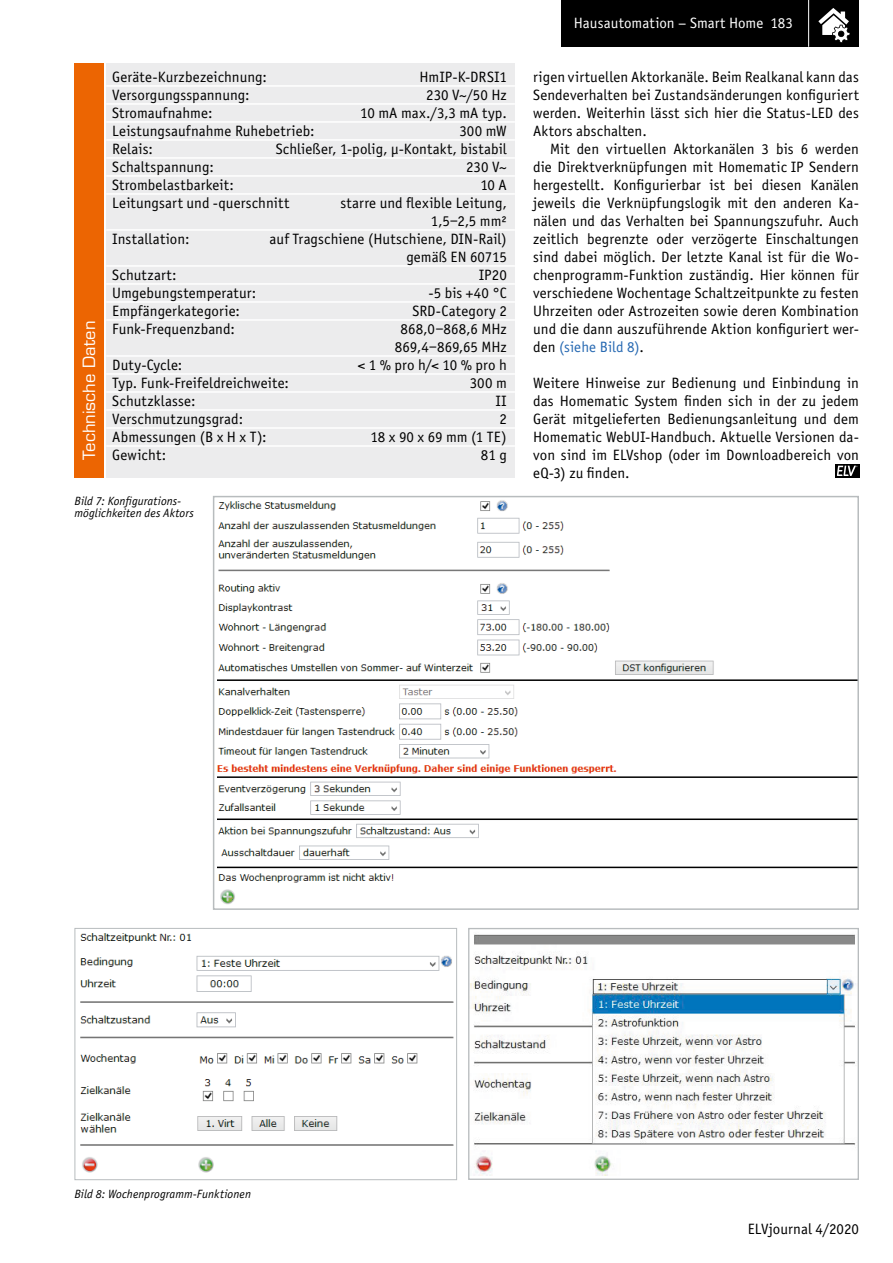
<style>
.page{position:relative;width:893px;height:1263px;background:#fff}
.page>*{position:absolute;margin:0;border:0;box-sizing:border-box;transform-origin:0 0}
.Technische_Daten_Nam{font:16.5px "Eurostile LT Std";letter-spacing:.005em;color:#fff}
.Fließtext_Neue_Zeile{font:15px/18px "Officina Sans Book ITC";letter-spacing:.005em;color:#000;text-align:justify}
.Technische_Daten_Tex{font:15px "Officina Sans Book ITC";letter-spacing:.005em;color:#000}
.Fließtext_Neuer_Absa{font:15px/18px "Officina Sans Book ITC";color:#000;text-align:justify}
.t1{font:15px "Officina Sans Book ITC";color:#fff}
.Bildunterschrift{font:italic 12px/12.8px "Officina Sans Book ITC";letter-spacing:.005em;color:#000}
.s1{color:#2769b2}
</style>
<div class="page">
<div style="left:561px;top:0;width:298px;height:47px;background:#000"></div>
<hr style="left:808px;top:0;width:1px;height:47px;background:#fff">
<svg style="left:818px;top:8px;width:32px;height:35px"></svg>
<img style="left:218px;top:500px;width:638px;height:405px">
<div style="left:213px;top:496px;width:646px;height:414px;border:2px solid #b8bcbe"></div>
<img style="left:80px;top:933px;width:374px;height:240px">
<div style="left:74px;top:928px;width:383px;height:252px;border:1px solid #b8bcbe"></div>
<img style="left:470px;top:934px;width:386px;height:242px">
<div style="left:468px;top:928px;width:391px;height:252px;border:1px solid #b8bcbe"></div>
<div style="left:106px;top:63px;width:409px;height:415px;background:#ececed"></div>
<div style="left:74px;top:64px;width:30px;height:414px;background:#ec6502"></div>
<hr style="left:106px;top:85px;width:409px;height:2px;background:#fff">
<hr style="left:106px;top:103px;width:409px;height:2px;background:#fff">
<hr style="left:106px;top:121px;width:409px;height:2px;background:#fff">
<hr style="left:106px;top:139px;width:409px;height:2px;background:#fff">
<hr style="left:106px;top:157px;width:409px;height:2px;background:#fff">
<hr style="left:106px;top:175px;width:409px;height:2px;background:#fff">
<hr style="left:106px;top:193px;width:409px;height:2px;background:#fff">
<hr style="left:106px;top:229px;width:409px;height:2px;background:#fff">
<hr style="left:106px;top:265px;width:409px;height:2px;background:#fff">
<hr style="left:106px;top:283px;width:409px;height:2px;background:#fff">
<hr style="left:106px;top:301px;width:409px;height:2px;background:#fff">
<hr style="left:106px;top:319px;width:409px;height:2px;background:#fff">
<hr style="left:106px;top:355px;width:409px;height:2px;background:#fff">
<hr style="left:106px;top:373px;width:409px;height:2px;background:#fff">
<hr style="left:106px;top:391px;width:409px;height:2px;background:#fff">
<hr style="left:106px;top:409px;width:409px;height:2px;background:#fff">
<hr style="left:106px;top:427px;width:409px;height:2px;background:#fff">
<hr style="left:106px;top:445px;width:409px;height:2px;background:#fff">
<svg style="left:835px;top:464px;width:24px;height:14px"></svg>
<svg style="left:837px;top:466px;width:20px;height:10px"></svg>
<p class="Technische_Daten_Nam" style="left:79px;top:460px;width:140px;rotate:-90deg">Technische Daten</p>
<p class="Technische_Daten_Tex" style="left:112px;top:67px;width:156px">Geräte-Kurzbezeichnung:</p>
<p class="Technische_Daten_Tex" style="left:420px;top:67px;width:89px">HmIP-K-DRSI1</p>
<p class="Technische_Daten_Tex" style="left:112px;top:85px;width:139px">Versorgungsspannung:</p>
<p class="Technische_Daten_Tex" style="left:426px;top:85px;width:82px">230 V~/50 Hz</p>
<p class="Technische_Daten_Tex" style="left:112px;top:103px;width:102px">Stromaufnahme:</p>
<p class="Technische_Daten_Tex" style="left:360px;top:103px;width:148px">10 mA max./3,3 mA typ.</p>
<p class="Technische_Daten_Tex" style="left:112px;top:121px;width:204px">Leistungsaufnahme Ruhebetrieb:</p>
<p class="Technische_Daten_Tex" style="left:459px;top:121px;width:49px">300 mW</p>
<p class="Technische_Daten_Tex" style="left:112px;top:139px;width:42px">Relais:</p>
<p class="Technische_Daten_Tex" style="left:276px;top:139px;width:233px">Schließer, 1-polig, μ-Kontakt, bistabil</p>
<p class="Technische_Daten_Tex" style="left:112px;top:157px;width:103px">Schaltspannung:</p>
<p class="Technische_Daten_Tex" style="left:466px;top:157px;width:42px">230 V~</p>
<p class="Technische_Daten_Tex" style="left:112px;top:175px;width:123px">Strombelastbarkeit:</p>
<p class="Technische_Daten_Tex" style="left:480px;top:175px;width:28px">10 A</p>
<p class="Technische_Daten_Tex" style="left:112px;top:193px;width:179px">Leitungsart und -querschnitt</p>
<p class="Technische_Daten_Tex" style="left:340px;top:193px;width:168px">starre und flexible Leitung,</p>
<p class="Technische_Daten_Tex" style="left:431px;top:211px;width:77px">1,5‒2,5 mm²</p>
<p class="Technische_Daten_Tex" style="left:112px;top:229px;width:79px">Installation:</p>
<p class="Technische_Daten_Tex" style="left:270px;top:229px;width:239px">auf Tragschiene (Hutschiene, DIN-Rail)</p>
<p class="Technische_Daten_Tex" style="left:406px;top:247px;width:102px">gemäß EN 60715</p>
<p class="Technische_Daten_Tex" style="left:112px;top:265px;width:66px">Schutzart:</p>
<p class="Technische_Daten_Tex" style="left:479px;top:265px;width:30px">IP20</p>
<p class="Technische_Daten_Tex" style="left:112px;top:283px;width:145px">Umgebungstemperatur:</p>
<p class="Technische_Daten_Tex" style="left:428px;top:283px;width:80px">-5 bis +40 °C</p>
<p class="Technische_Daten_Tex" style="left:112px;top:301px;width:129px">Empfängerkategorie:</p>
<p class="Technische_Daten_Tex" style="left:412px;top:301px;width:96px">SRD-Category 2</p>
<p class="Technische_Daten_Tex" style="left:112px;top:319px;width:124px">Funk-Frequenzband:</p>
<p class="Technische_Daten_Tex" style="left:401px;top:319px;width:108px">868,0‒868,6 MHz</p>
<p class="Technische_Daten_Tex" style="left:395px;top:337px;width:113px">869,4‒869,65 MHz</p>
<p class="Technische_Daten_Tex" style="left:112px;top:355px;width:72px">Duty-Cycle:</p>
<p class="Technische_Daten_Tex" style="left:358px;top:355px;width:151px">&lt; 1 % pro h/&lt; 10 % pro h</p>
<p class="Technische_Daten_Tex" style="left:112px;top:373px;width:178px">Typ. Funk-Freifeldreichweite:</p>
<p class="Technische_Daten_Tex" style="left:470px;top:373px;width:38px">300 m</p>
<p class="Technische_Daten_Tex" style="left:112px;top:391px;width:85px">Schutzklasse:</p>
<p class="Technische_Daten_Tex" style="left:495px;top:391px;width:13px">II</p>
<p class="Technische_Daten_Tex" style="left:112px;top:409px;width:132px">Verschmutzungsgrad:</p>
<p class="Technische_Daten_Tex" style="left:499px;top:409px;width:9px">2</p>
<p class="Technische_Daten_Tex" style="left:112px;top:427px;width:156px">Abmessungen (B x H x T):</p>
<p class="Technische_Daten_Tex" style="left:370px;top:427px;width:138px">18 x 90 x 69 mm (1 TE)</p>
<p class="Technische_Daten_Tex" style="left:112px;top:445px;width:55px">Gewicht:</p>
<p class="Technische_Daten_Tex" style="left:481px;top:445px;width:27px">81 g</p>
<p class="Bildunterschrift" style="left:74px;top:494px;width:121px">Bild 7: Konfigurations&shy;möglichkeiten des Aktors</p>
<p class="t1" style="left:574px;top:13px;width:221px">Hausautomation – Smart Home 183</p>
<p class="Fließtext_Neue_Zeile" style="left:533px;top:67px;width:327px">rigen virtuellen Aktorkanäle. Beim Realkanal kann das Sendeverhalten bei Zustandsänderungen konfiguriert werden. Weiterhin lässt sich hier die Status-LED des Aktors abschalten.</p>
<p class="Fließtext_Neue_Zeile" style="left:533px;top:139px;width:327px;text-indent:17px">Mit den virtuellen Aktorkanälen 3 bis 6 werden die Direktverknüpfungen mit Homematic IP Sendern hergestellt. Konfigurierbar ist bei diesen Kanälen jeweils die Verknüpfungslogik mit den anderen Ka&shy;nälen und das Verhalten bei Spannungszufuhr. Auch zeitlich begrenzte oder verzögerte Einschaltungen sind dabei möglich. Der letzte Kanal ist für die Wo&shy;chenprogramm-Funktion zuständig. Hier können für verschiedene Wochentage Schaltzeitpunkte zu festen Uhrzeiten oder Astrozeiten sowie deren Kombination und die dann auszuführende Aktion konfiguriert wer&shy;den <span class="s1">(siehe Bild 8)</span>.</p>
<p class="Fließtext_Neuer_Absa" style="left:533px;top:373px;width:327px">Weitere Hinweise zur Bedienung und Einbindung in das Homematic System finden sich in der zu jedem Gerät mitgelieferten Bedienungsanleitung und dem Homematic WebUI-Handbuch. Aktuelle Versionen da&shy;von sind im ELVshop (oder im Downloadbereich von eQ-3) zu finden.</p>
<p class="Bildunterschrift" style="left:74px;top:1187px;width:178px">Bild 8: Wochenprogramm-Funktionen</p>
<p class="Fließtext_Neue_Zeile" style="left:748px;top:1219px;width:113px">ELVjournal 4/2020</p>
</div>
